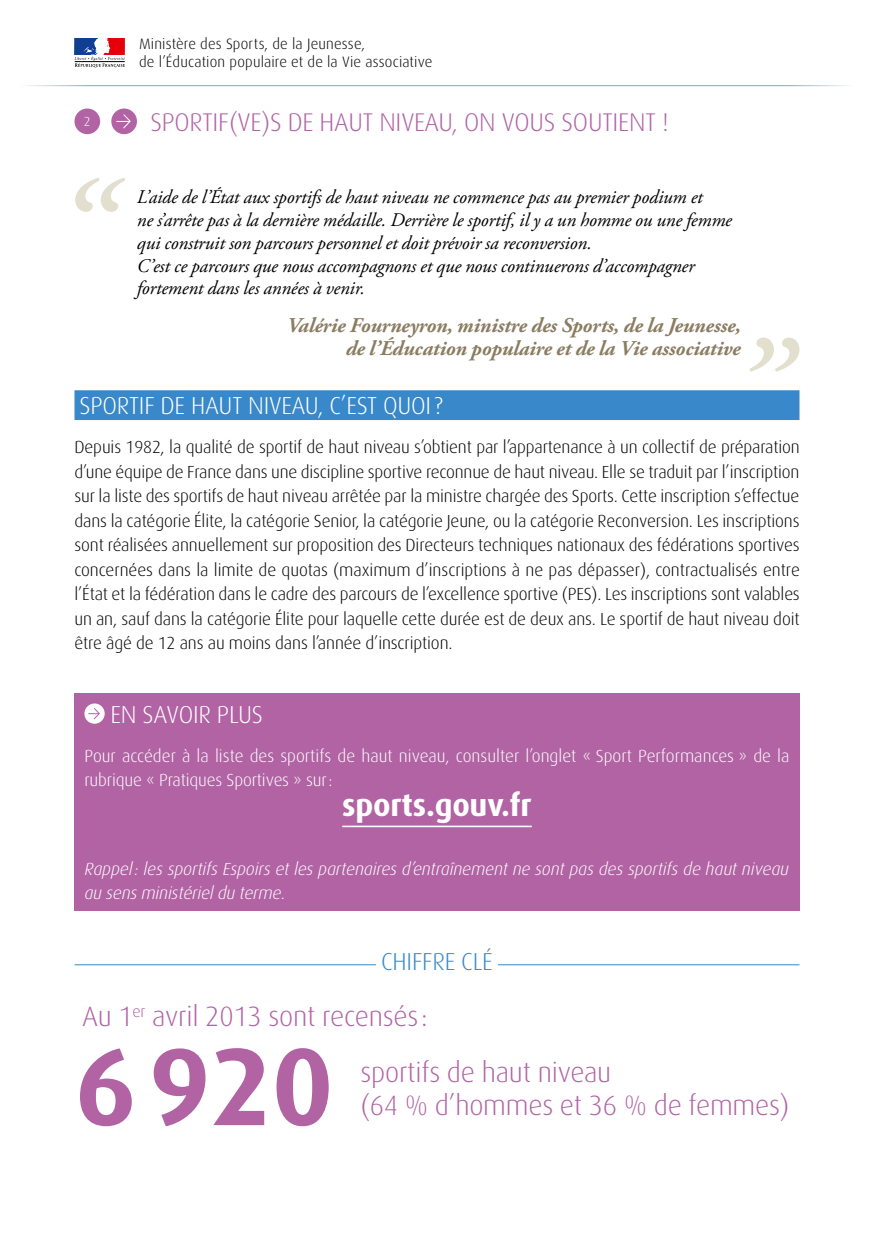
<style>
.page{position:relative;width:874px;height:1241px;background:#fff}
.page>*{position:absolute;margin:0;border:0;box-sizing:border-box;transform-origin:0 0}
.t1{font:700 110.25px "Dax";color:#b163a4}
.t2{font:700 31.5px "Dax";letter-spacing:-.01em;color:#fff}
.t3{font:300 28px/32.9px "Dax";letter-spacing:-.01em;color:#b163a4}
.t4{font:300 25.55px "Dax";letter-spacing:-.01em;color:#b163a4}
.t5{font:300 24.5px "Dax";letter-spacing:-.01em;color:#fff}
.t6{font:300 24.5px "Dax";letter-spacing:-.01em;color:#3988c9}
.t7{font:italic 700 21px/22.8px "Adobe Garamond Pro";letter-spacing:-.005em;color:#8a7c61;text-align:right}
.t8{font:italic 19.25px/22.8px "Adobe Garamond Pro";letter-spacing:-.01em;color:#000}
.t9{font:300 17.5px/24.5px "Dax";letter-spacing:-.01em;color:#000;text-align:justify}
.t10{font:300 17.5px/24.5px "Dax";color:#fff}
.t11{font:italic 300 17.5px/24.5px "Dax";letter-spacing:-.005em;color:#fff}
.t12{font:300 15.05px/18px "Dax";letter-spacing:.01em;color:#000}
.t13{font:300 13.12px "Dax";color:#fff}
</style>
<div class="page">
<div style="left:74px;top:108px;width:26px;height:26px;background:#b163a4;border-radius:50%"></div>
<div style="left:111px;top:108px;width:26px;height:26px;background:#b163a4;border-radius:50%"></div>
<svg style="left:117px;top:114px;width:14px;height:14px"></svg>
<svg style="left:74px;top:38px;width:51px;height:30px"></svg>
<hr style="left:16px;top:85px;width:421px;height:1px;background:#88a7b8">
<hr style="left:437px;top:85px;width:420px;height:1px;background:#88a7b8">
<div style="left:74px;top:390px;width:725px;height:30px;background:#3988c9"></div>
<hr style="left:74px;top:964px;width:725px;height:1px;background:#3988c9">
<div style="left:376px;top:952px;width:121px;height:25px;background:#fff"></div>
<div style="left:74px;top:693px;width:725px;height:217px;background:#b163a4"></div>
<hr style="left:342px;top:825px;width:189px;height:2px;background:#fff">
<div style="left:84px;top:703px;width:21px;height:20px;background:#fff;border-radius:50%"></div>
<svg style="left:89px;top:708px;width:11px;height:11px"></svg>
<svg style="left:75px;top:178px;width:50px;height:34px"></svg>
<svg style="left:749px;top:337px;width:50px;height:34px"></svg>
<p class="t13" style="left:84px;top:115px;width:8px">2</p>
<p class="t12" style="left:139px;top:35px;width:295px">Ministère des Sports, de la Jeunesse,<br>de l’Éducation populaire et de la Vie associative</p>
<h3 class="t4" style="left:150px;top:108px;width:519px">Sportif(VE)S de haut niveau, on vous soutient !</h3>
<p class="t8" style="left:137px;top:186px;width:596px">L’aide de l’État aux sportifs de haut niveau ne commence pas au premier podium et<br>ne s’arrête pas à la dernière médaille. Derrière le sportif, il y a un homme ou une femme qui construit son parcours personnel et doit prévoir sa reconversion.<br>C’est ce parcours que nous accompagnons et que nous continuerons d’accompagner fortement dans les années à venir.</p>
<p class="t7" style="left:287px;top:314px;width:455px">Valérie Fourneyron, ministre des Sports, de la Jeunesse, de l’Éducation populaire et de la Vie associative</p>
<h3 class="t5" style="left:79px;top:392px;width:23px">SPORTIF</h3>
<h3 class="t5" style="left:160px;top:392px;width:44px">DE HAUT</h3>
<h3 class="t5" style="left:248px;top:392px;width:196px">NIVEAU, C’EST QUOI ?</h3>
<p class="t9" style="left:74px;top:435px;width:726px">Depuis 1982, la qualité de sportif de haut niveau s’obtient par l’appartenance à un collectif de préparation d’une équipe de France dans une discipline sportive reconnue de haut niveau. Elle se traduit par l’inscription sur la liste des sportifs de haut niveau arrêtée par la ministre chargée des Sports. Cette inscription s’effectue dans la catégorie Élite, la catégorie Senior, la catégorie Jeune, ou la catégorie Reconversion. Les inscriptions sont réalisées annuellement sur proposition des Directeurs techniques nationaux des fédérations sportives concernées dans la limite de quotas (maximum d’inscriptions à ne pas dépasser), contractualisés entre l’État et la fédération dans le cadre des parcours de l’excellence sportive (PES). Les inscriptions sont valables un an, sauf dans la catégorie Élite pour laquelle cette durée est de deux ans. Le sportif de haut niveau doit être âgé de 12 ans au moins dans l’année d’inscription.</p>
<h3 class="t5" style="left:110px;top:700px;width:154px">EN SAVOIR PLUS</h3>
<p class="t10" style="left:84px;top:743px;width:706px">Pour accéder à la liste des sportifs de haut niveau, consulter l’onglet « Sport Performances » de la rubrique « Pratiques Sportives » sur:</p>
<h2 class="t2" style="left:342px;top:787px;width:191px">sports.gouv.fr</h2>
<p class="t11" style="left:84px;top:856px;width:705px">Rappel : les sportifs Espoirs et les partenaires d’entraînement ne sont pas des sportifs de haut niveau au sens ministériel du terme.</p>
<h3 class="t6" style="left:381px;top:948px;width:91px">Chiffre clé</h3>
<h3 class="t3" style="left:82px;top:1000px;width:347px">Au 1<sup>er</sup> avril 2013 sont recensés:</h3>
<h1 class="t1" style="left:74px;top:1024px;width:260px">6 920</h1>
<h3 class="t3" style="left:360px;top:1056px;width:430px">sportifs de haut niveau<br>(64 % d’hommes et 36 % de femmes)</h3>
</div>
